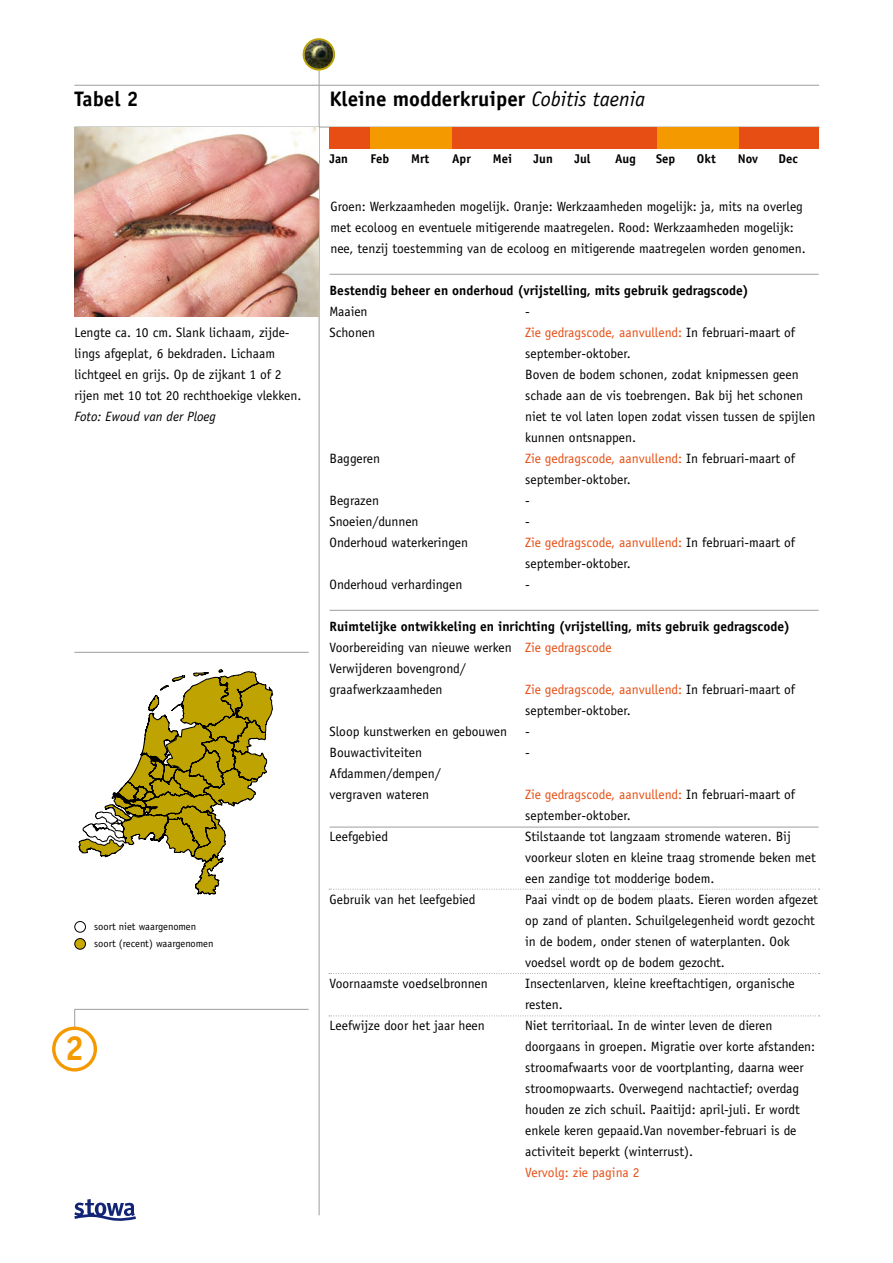
<style>
.page{position:relative;width:893px;height:1263px;background:#fff}
.page>*{position:absolute;margin:0;border:0;box-sizing:border-box;transform-origin:0 0}
.t1{font:700 34.8px "Officina Sans";color:#f49a00}
.t2{font:700 21px "Officina Sans";color:#000}
.t3{font:13.5px/21px "Officina Sans";color:#000}
.t4{font:700 13.5px/21px "Officina Sans";color:#000}
.t5{font:italic 13.5px "Officina Sans";color:#000}
.t6{font:13.5px "Officina Sans";color:#e74e13}
.t7{font:700 12.6px "Officina Sans";color:#000}
.t8{font:10.5px/17px "Officina Sans";color:#000}
.s1{font-weight:400;font-style:italic}
.s2{color:#e74e13}
.s3{font-weight:400}
.s4{font-weight:400;color:#e74e13}
</style>
<div class="page">
<svg style="left:74px;top:1009px;width:1px;height:17px"></svg>
<hr style="left:75px;top:1009px;width:234px;height:1px;background:#9c9d9f">
<hr style="left:74px;top:85px;width:745px;height:1px;background:#9c9d9f">
<hr style="left:319px;top:70px;width:1px;height:1145px;background:#9c9d9f">
<hr style="left:74px;top:127px;width:745px;height:1px;background:#9c9d9f">
<img style="left:304px;top:39px;width:31px;height:31px;border-radius:50%">
<hr style="left:74px;top:652px;width:235px;height:1px;background:#9c9d9f">
<div style="left:303px;top:38px;width:32px;height:33px;border:2px solid #bfa300;border-radius:50%"></div>
<img style="left:74px;top:127px;width:245px;height:189px">
<div style="left:330px;top:127px;width:489px;height:21px;background:#e74e13"></div>
<hr style="left:330px;top:274px;width:489px;height:1px;background:#9c9d9f">
<svg style="left:74px;top:1199px;width:62px;height:22px"></svg>
<div style="left:74px;top:921px;width:12px;height:11px;border:1px solid #000;border-radius:50%"></div>
<div style="left:75px;top:938px;width:10px;height:11px;background:#c8aa00;border-radius:50%"></div>
<div style="left:74px;top:938px;width:12px;height:11px;border:1px solid #000;border-radius:50%"></div>
<hr style="left:330px;top:610px;width:489px;height:1px;background:#9c9d9f">
<svg style="left:79px;top:669px;width:194px;height:225px"></svg>
<div style="left:657px;top:127px;width:82px;height:21px;background:#f49a00"></div>
<hr style="left:330px;top:827px;width:489px;height:1px;background:#9c9d9f">
<svg style="left:329px;top:889px;width:491px;height:1px"></svg>
<div style="left:370px;top:127px;width:82px;height:21px;background:#f49a00"></div>
<svg style="left:329px;top:973px;width:491px;height:1px"></svg>
<svg style="left:329px;top:1015px;width:491px;height:1px"></svg>
<div style="left:52px;top:1026px;width:45px;height:45px;border:3px solid #f49a00;border-radius:50%"></div>
<h2 class="t2" style="left:74px;top:86px;width:66px">Tabel 2</h2>
<p class="t3" style="left:74px;top:322px;width:229px">Lengte ca. 10 cm. Slank lichaam, zijde&shy;lings afgeplat, 6 bekdraden. Lichaam lichtgeel en grijs. Op de zijkant 1 of 2 rijen met 10 tot 20 rechthoekige vlekken.</p>
<p class="t5" style="left:74px;top:409px;width:143px">Foto: Ewoud van der Ploeg</p>
<p class="t8" style="left:94px;top:918px;width:121px">soort niet waargenomen soort (recent) waargenomen</p>
<h1 class="t1" style="left:65px;top:1027px;width:21px">2</h1>
<h2 class="t2" style="left:330px;top:86px;width:317px">Kleine modderkruiper <span class="s1">Cobitis taenia</span></h2>
<p class="t7" style="left:330px;top:151px;width:20px">Jan</p>
<p class="t7" style="left:370px;top:151px;width:20px">Feb</p>
<p class="t7" style="left:411px;top:151px;width:20px">Mrt</p>
<p class="t7" style="left:452px;top:151px;width:20px">Apr</p>
<p class="t7" style="left:493px;top:151px;width:21px">Mei</p>
<p class="t7" style="left:534px;top:151px;width:21px">Jun</p>
<p class="t7" style="left:574px;top:151px;width:18px">Jul</p>
<p class="t7" style="left:615px;top:151px;width:22px">Aug</p>
<p class="t7" style="left:656px;top:151px;width:21px">Sep</p>
<p class="t7" style="left:697px;top:151px;width:20px">Okt</p>
<p class="t7" style="left:738px;top:151px;width:22px">Nov</p>
<p class="t7" style="left:778px;top:151px;width:21px">Dec</p>
<p class="t3" style="left:331px;top:196px;width:477px">Groen: Werkzaamheden mogelijk. Oranje: Werkzaamheden mogelijk: ja, mits na overleg met ecoloog en eventuele mitigerende maatregelen. Rood: Werkzaamheden mogelijk: nee, tenzij toestemming van de ecoloog en mitigerende maatregelen worden genomen.</p>
<p class="t4" style="left:330px;top:280px;width:421px">Bestendig beheer en onderhoud (vrijstelling, mits gebruik gedragscode)</p>
<p class="t3" style="left:330px;top:301px;width:40px">Maaien</p>
<p class="t3" style="left:525px;top:301px;width:6px">-</p>
<p class="t3" style="left:330px;top:322px;width:47px">Schonen</p>
<p class="t3" style="left:525px;top:322px;width:292px"><span class="s2">Zie gedragscode, aanvullend:</span> In februari-maart of september-oktober.<br>Boven de bodem schonen, zodat knipmessen geen schade aan de vis toebrengen. Bak bij het schonen niet te vol laten lopen zodat vissen tussen de spijlen kunnen ontsnappen.</p>
<p class="t3" style="left:330px;top:448px;width:52px">Baggeren</p>
<p class="t3" style="left:525px;top:448px;width:271px"><span class="s2">Zie gedragscode, aanvullend:</span> In februari-maart of september-oktober.</p>
<p class="t3" style="left:330px;top:490px;width:51px">Begrazen</p>
<p class="t3" style="left:525px;top:490px;width:6px">-</p>
<p class="t3" style="left:330px;top:511px;width:91px">Snoeien/dunnen</p>
<p class="t3" style="left:525px;top:511px;width:6px">-</p>
<p class="t3" style="left:330px;top:532px;width:140px">Onderhoud waterkeringen</p>
<p class="t3" style="left:525px;top:532px;width:271px"><span class="s2">Zie gedragscode, aanvullend:</span> In februari-maart of september-oktober.</p>
<p class="t3" style="left:330px;top:574px;width:134px">Onderhoud verhardingen</p>
<p class="t3" style="left:525px;top:574px;width:6px">-</p>
<p class="t4" style="left:330px;top:616px;width:462px">Ruimtelijke ontwikkeling en inrichting (vrijstelling, mits gebruik gedragscode)<br><span class="s3">Voorbereiding van nieuwe werken</span> <span class="s4">Zie gedragscode<br></span><span class="s3">Verwijderen bovengrond/<br>graafwerkzaamheden</span></p>
<p class="t3" style="left:525px;top:679px;width:271px"><span class="s2">Zie gedragscode, aanvullend:</span> In februari-maart of september-oktober.</p>
<p class="t3" style="left:330px;top:721px;width:179px">Sloop kunstwerken en gebouwen</p>
<p class="t3" style="left:525px;top:721px;width:6px">-</p>
<p class="t3" style="left:330px;top:742px;width:94px">Bouwactiviteiten</p>
<p class="t3" style="left:525px;top:742px;width:6px">-</p>
<p class="t3" style="left:330px;top:763px;width:113px">Afdammen/dempen/ vergraven wateren</p>
<p class="t3" style="left:525px;top:784px;width:271px"><span class="s2">Zie gedragscode, aanvullend:</span> In februari-maart of september-oktober.</p>
<p class="t3" style="left:330px;top:826px;width:60px">Leefgebied</p>
<p class="t3" style="left:525px;top:826px;width:292px">Stilstaande tot langzaam stromende wateren. Bij voorkeur sloten en kleine traag stromende beken met een zandige tot modderige bodem.</p>
<p class="t3" style="left:330px;top:889px;width:148px">Gebruik van het leefgebied</p>
<p class="t3" style="left:525px;top:889px;width:294px">Paai vindt op de bodem plaats. Eieren worden afgezet op zand of planten. Schuilgelegenheid wordt gezocht in de bodem, onder stenen of waterplanten. Ook voedsel wordt op de bodem gezocht.</p>
<p class="t3" style="left:330px;top:973px;width:160px">Voornaamste voedselbronnen</p>
<p class="t3" style="left:525px;top:973px;width:271px">Insectenlarven, kleine kreeftachtigen, organische resten.</p>
<p class="t3" style="left:330px;top:1015px;width:157px">Leefwijze door het jaar heen</p>
<p class="t3" style="left:525px;top:1015px;width:292px">Niet territoriaal. In de winter leven de dieren doorgaans in groepen. Migratie over korte afstanden: stroomafwaarts voor de voortplanting, daarna weer stroomopwaarts. Overwegend nachtactief; overdag houden ze zich schuil. Paaitijd: april-juli. Er wordt enkele keren gepaaid.Van november-februari is de activiteit beperkt (winterrust).</p>
<p class="t6" style="left:525px;top:1165px;width:116px">Vervolg: zie pagina 2</p>
</div>
